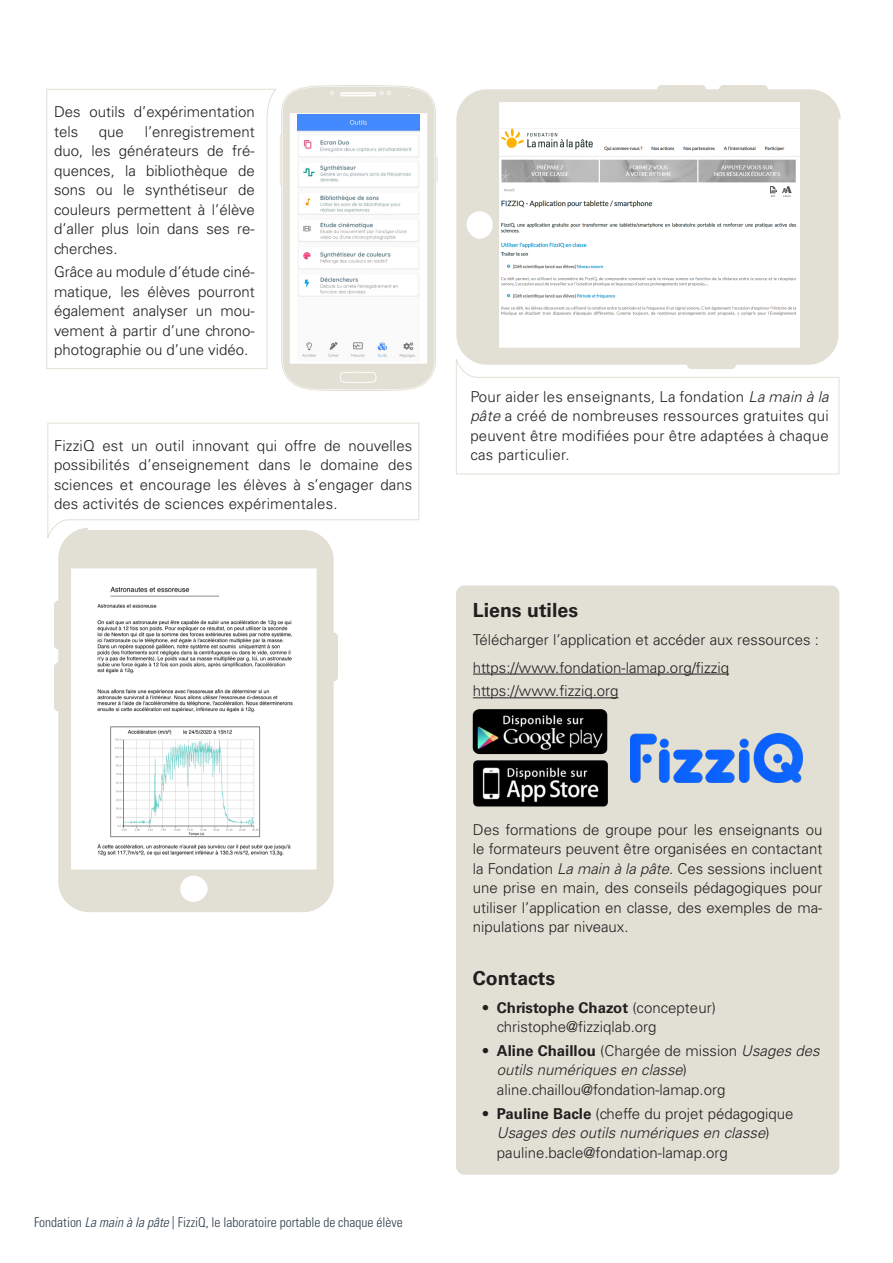
<style>
.page{position:relative;width:893px;height:1263px;background:#fff}
.page>*{position:absolute;margin:0;border:0;box-sizing:border-box;transform-origin:0 0}
.Titre__2__encadré{font:700 19.5px "Univers LT Std";color:#231f20}
.Texte_justifié{font:300 15px/19.5px "Univers LT Std";color:#231f20;text-align:justify}
.t1{font:300 condensed 13.5px "Univers LT Std";color:#2e3d48}
.s1{font-style:italic}
.s2{font-weight:700}
</style>
<div class="page">
<svg style="left:46px;top:89px;width:231px;height:280px"></svg>
<svg style="left:47px;top:422px;width:373px;height:116px"></svg>
<svg style="left:456px;top:369px;width:384px;height:106px"></svg>
<svg style="left:280px;top:134px;width:1px;height:51px"></svg>
<svg style="left:437px;top:157px;width:1px;height:26px"></svg>
<svg style="left:281px;top:85px;width:155px;height:306px;fill:#e2e0d5"></svg>
<svg style="left:341px;top:373px;width:35px;height:9px"></svg>
<svg style="left:456px;top:85px;width:385px;height:284px"></svg>
<svg style="left:54px;top:528px;width:284px;height:384px"></svg>
<div style="left:456px;top:585px;width:383px;height:590px;background:#e2e0d5;border-radius:9px"></div>
<hr style="left:473px;top:674px;width:256px;height:1px;background:#231f20">
<hr style="left:473px;top:697px;width:146px;height:1px;background:#231f20">
<img style="left:473px;top:761px;width:134px;height:45px">
<img style="left:473px;top:709px;width:134px;height:46px">
<img style="left:630px;top:733px;width:172px;height:49px">
<img style="left:297px;top:115px;width:122px;height:246px">
<p class="Texte_justifié" style="left:54px;top:102px;width:202px">Des outils d’expérimentation tels</p>
<p class="Texte_justifié" style="left:54px;top:122px;width:202px;text-indent:91px">l’enregistrement duo, les générateurs de fré&shy;quences, la bibliothèque de sons ou le synthétiseur de couleurs permettent à l’élève d’aller plus loin dans ses re&shy;cherches.</p>
<p class="Texte_justifié" style="left:54px;top:262px;width:202px">Grâce au module d’étude ciné&shy;matique, les élèves pourront également analyser un mou&shy;vement à partir d’une chrono&shy;photographie ou d’une vidéo.</p>
<p class="Texte_justifié" style="left:99px;top:122px;width:27px">que</p>
<p class="Texte_justifié" style="left:54px;top:436px;width:360px">FizziQ est un outil innovant qui offre de nouvelles possibilités d’enseignement dans le domaine des sciences et encourage les élèves à s’engager dans des activités de sciences expérimentales.</p>
<p class="t1" style="left:34px;top:1214px;width:370px">Fondation <span class="s1">La main à la pâte</span> | FizziQ, le laboratoire portable de chaque élève</p>
<p class="Texte_justifié" style="left:470px;top:387px;width:360px">Pour aider les enseignants, La fondation <span class="s1">La main à la pâte</span> a créé de nombreuses ressources gratuites qui peuvent être modifiées pour être adaptées à chaque cas particulier.</p>
<p class="Titre__2__encadré" style="left:473px;top:598px;width:107px">Liens utiles</p>
<p class="Texte_justifié" style="left:473px;top:629px;width:347px">Télécharger l’application et accéder aux ressources :</p>
<p class="Texte_justifié" style="left:473px;top:657px;width:258px">https://www.fondation-lamap.org/fizziq</p>
<p class="Texte_justifié" style="left:473px;top:681px;width:147px">https://www.fizziq.org</p>
<p class="Texte_justifié" style="left:473px;top:820px;width:351px">Des formations de groupe pour les enseignants ou le formateurs peuvent être organisées en contactant la Fondation <span class="s1">La main à la pâte</span>. Ces sessions incluent une prise en main, des conseils pédagogiques pour utiliser l’application en classe, des exemples de ma&shy;nipulations par niveaux.</p>
<p class="Titre__2__encadré" style="left:473px;top:966px;width:84px">Contacts</p>
<p class="Texte_justifié" style="left:497px;top:998px;width:220px;text-indent:-15px">• <span class="s2">Christophe Chazot</span> (concepteur) christophe@fizziqlab.org</p>
<p class="Texte_justifié" style="left:497px;top:1041px;width:324px;text-align:left;text-indent:-15px">• <span class="s2">Aline Chaillou</span> (Chargée de mission <span class="s1">Usages des outils numériques en classe</span>) aline.chaillou@fondation-lamap.org</p>
<p class="Texte_justifié" style="left:497px;top:1104px;width:298px;text-align:left;text-indent:-15px">• <span class="s2">Pauline Bacle</span> (cheffe du projet pédagogique<br><span class="s1">Usages des outils numériques en classe</span>) pauline.bacle@fondation-lamap.org</p>
</div>
